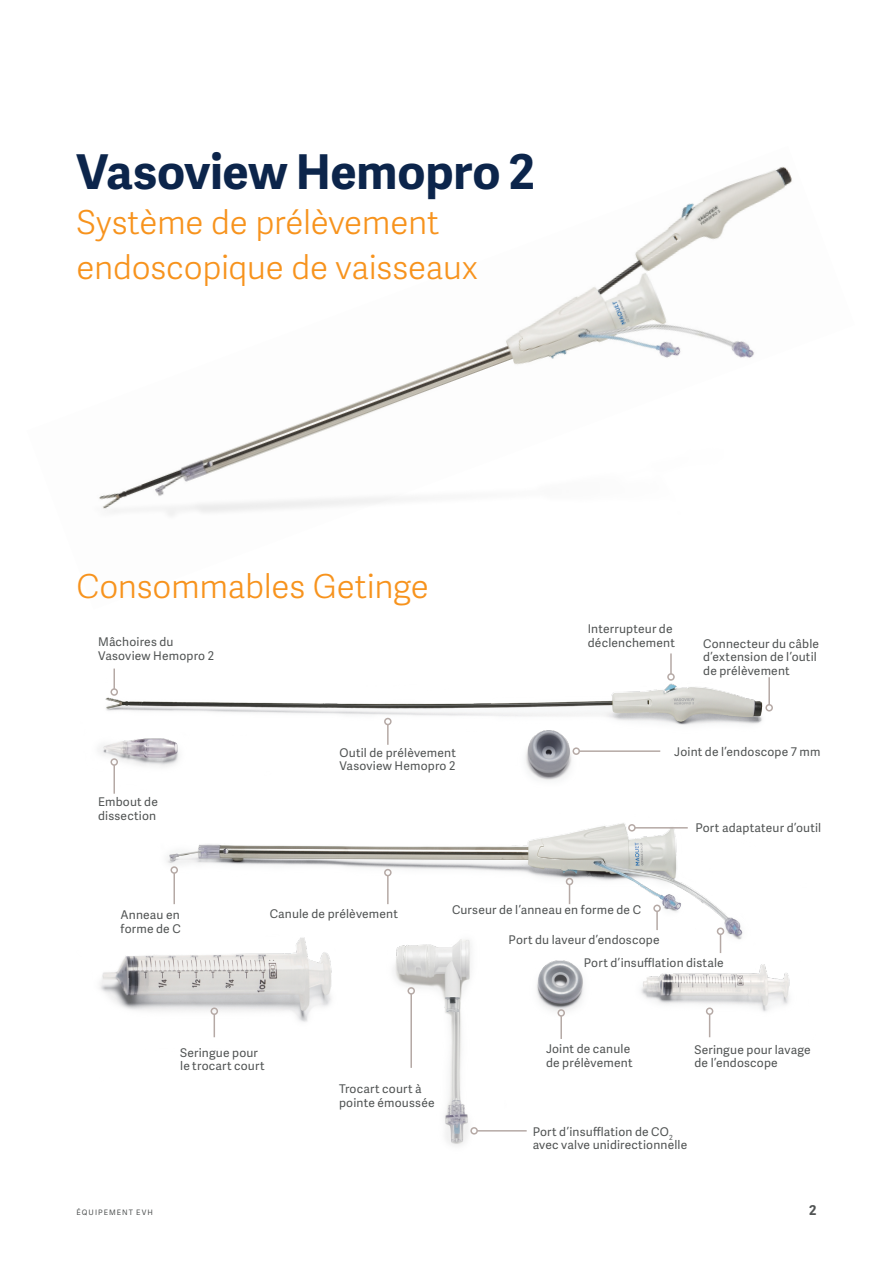
<style>
.page{position:relative;width:893px;height:1263px;background:#fff}
.page>*{position:absolute;margin:0;border:0;box-sizing:border-box;transform-origin:0 0}
.Heading_Adelle_Sans{font:700 48px "Adelle Sans";letter-spacing:-.005em;color:#0c254b}
.Heading_Adelle_Sans-2{font:33px/45px "Adelle Sans Lt";letter-spacing:-.01em;color:#f7931d}
.t1{font:700 13.5px "Adelle Sans";color:#505353}
.A4_USL_Caption_Adell{font:12px/13.5px "Adelle Sans";letter-spacing:.015em;color:#505353}
.t2{font:7.5px "Adelle Sans";letter-spacing:.135em;color:#505353}
</style>
<div class="page">
<img style="left:515px;top:166px;width:277px;height:168px">
<img style="left:99px;top:334px;width:655px;height:182px">
<img style="left:98px;top:683px;width:692px;height:463px">
<hr style="left:579px;top:750px;width:81px;height:2px;background:#b5a9a5">
<div style="left:572px;top:747px;width:8px;height:8px;border:2px solid #b5a9a5;border-radius:50%"></div>
<hr style="left:635px;top:827px;width:53px;height:1px;background:#b5a9a5">
<div style="left:628px;top:824px;width:8px;height:7px;border:2px solid #b5a9a5;border-radius:50%"></div>
<svg style="left:709px;top:1015px;width:1px;height:22px"></svg>
<div style="left:706px;top:1007px;width:7px;height:8px;border:2px solid #b5a9a5;border-radius:50%"></div>
<hr style="left:410px;top:994px;width:2px;height:74px;background:#b5a9a5">
<div style="left:407px;top:987px;width:8px;height:8px;border:2px solid #b5a9a5;border-radius:50%"></div>
<hr style="left:560px;top:1016px;width:2px;height:23px;background:#b5a9a5">
<div style="left:557px;top:1009px;width:8px;height:8px;border:2px solid #b5a9a5;border-radius:50%"></div>
<svg style="left:214px;top:1015px;width:1px;height:22px"></svg>
<div style="left:211px;top:1007px;width:7px;height:8px;border:2px solid #b5a9a5;border-radius:50%"></div>
<hr style="left:477px;top:1130px;width:50px;height:1px;background:#b5a9a5">
<div style="left:470px;top:1127px;width:8px;height:7px;border:2px solid #b5a9a5;border-radius:50%"></div>
<hr style="left:768px;top:677px;width:2px;height:28px;background:#b5a9a5">
<div style="left:765px;top:704px;width:8px;height:7px;border:2px solid #b5a9a5;border-radius:50%"></div>
<hr style="left:670px;top:653px;width:2px;height:21px;background:#b5a9a5">
<div style="left:667px;top:673px;width:8px;height:8px;border:2px solid #b5a9a5;border-radius:50%"></div>
<hr style="left:113px;top:668px;width:2px;height:21px;background:#b5a9a5">
<div style="left:110px;top:688px;width:8px;height:8px;border:2px solid #b5a9a5;border-radius:50%"></div>
<hr style="left:387px;top:724px;width:2px;height:21px;background:#b5a9a5">
<div style="left:384px;top:718px;width:8px;height:7px;border:2px solid #b5a9a5;border-radius:50%"></div>
<hr style="left:113px;top:765px;width:2px;height:29px;background:#b5a9a5">
<div style="left:110px;top:758px;width:8px;height:8px;border:2px solid #b5a9a5;border-radius:50%"></div>
<hr style="left:387px;top:875px;width:2px;height:29px;background:#b5a9a5">
<div style="left:384px;top:869px;width:8px;height:7px;border:2px solid #b5a9a5;border-radius:50%"></div>
<hr style="left:173px;top:873px;width:2px;height:31px;background:#b5a9a5">
<div style="left:170px;top:866px;width:8px;height:8px;border:2px solid #b5a9a5;border-radius:50%"></div>
<svg style="left:569px;top:885px;width:1px;height:19px"></svg>
<div style="left:566px;top:878px;width:7px;height:7px;border:2px solid #b5a9a5;border-radius:50%"></div>
<svg style="left:656px;top:912px;width:2px;height:18px"></svg>
<div style="left:653px;top:904px;width:8px;height:8px;border:2px solid #b5a9a5;border-radius:50%"></div>
<svg style="left:720px;top:935px;width:1px;height:18px"></svg>
<div style="left:717px;top:927px;width:7px;height:8px;border:2px solid #b5a9a5;border-radius:50%"></div>
<p class="Heading_Adelle_Sans" style="left:77px;top:137px;width:460px">Vasoview Hemopro 2</p>
<p class="Heading_Adelle_Sans-2" style="left:77px;top:199px;width:403px">Système de prélèvement endoscopique de vaisseaux</p>
<p class="Heading_Adelle_Sans-2" style="left:77px;top:563px;width:354px">Consommables Getinge</p>
<p class="A4_USL_Caption_Adell" style="left:98px;top:635px;width:117px">Mâchoires du<br>Vasoview Hemopro 2</p>
<p class="A4_USL_Caption_Adell" style="left:98px;top:795px;width:61px">Embout de dissection</p>
<p class="A4_USL_Caption_Adell" style="left:339px;top:745px;width:118px">Outil de prélèvement<br>Vasoview Hemopro 2</p>
<p class="A4_USL_Caption_Adell" style="left:588px;top:622px;width:86px">Interrupteur de</p>
<p class="A4_USL_Caption_Adell" style="left:588px;top:635px;width:89px">déclenchement</p>
<p class="A4_USL_Caption_Adell" style="left:703px;top:636px;width:117px">Connecteur du câble d’extension de l’outil de prélèvement</p>
<p class="A4_USL_Caption_Adell" style="left:674px;top:744px;width:148px">Joint de l’endoscope 7 mm</p>
<p class="A4_USL_Caption_Adell" style="left:695px;top:821px;width:127px">Port adaptateur d’outil</p>
<p class="A4_USL_Caption_Adell" style="left:121px;top:908px;width:62px">Anneau en forme de C</p>
<p class="A4_USL_Caption_Adell" style="left:270px;top:907px;width:130px">Canule de prélèvement</p>
<p class="A4_USL_Caption_Adell" style="left:452px;top:903px;width:190px">Curseur de l’anneau en forme de C</p>
<p class="A4_USL_Caption_Adell" style="left:509px;top:932px;width:152px">Port du laveur d’endoscope</p>
<p class="A4_USL_Caption_Adell" style="left:584px;top:955px;width:142px">Port d’insufflation distale</p>
<p class="A4_USL_Caption_Adell" style="left:180px;top:1045px;width:86px">Seringue pour le trocart court</p>
<p class="A4_USL_Caption_Adell" style="left:339px;top:1082px;width:97px">Trocart court à pointe émoussée</p>
<p class="A4_USL_Caption_Adell" style="left:546px;top:1042px;width:88px">Joint de canule de prélèvement</p>
<p class="A4_USL_Caption_Adell" style="left:694px;top:1042px;width:118px">Seringue pour lavage de l’endoscope</p>
<p class="A4_USL_Caption_Adell" style="left:533px;top:1124px;width:156px">Port d’insufflation de CO<sub>2 </sub>avec valve unidirectionnelle</p>
<p class="t2" style="left:77px;top:1207px;width:78px">ÉQUIPEMENT EVH</p>
<p class="t1" style="left:809px;top:1200px;width:9px">2</p>
</div>
